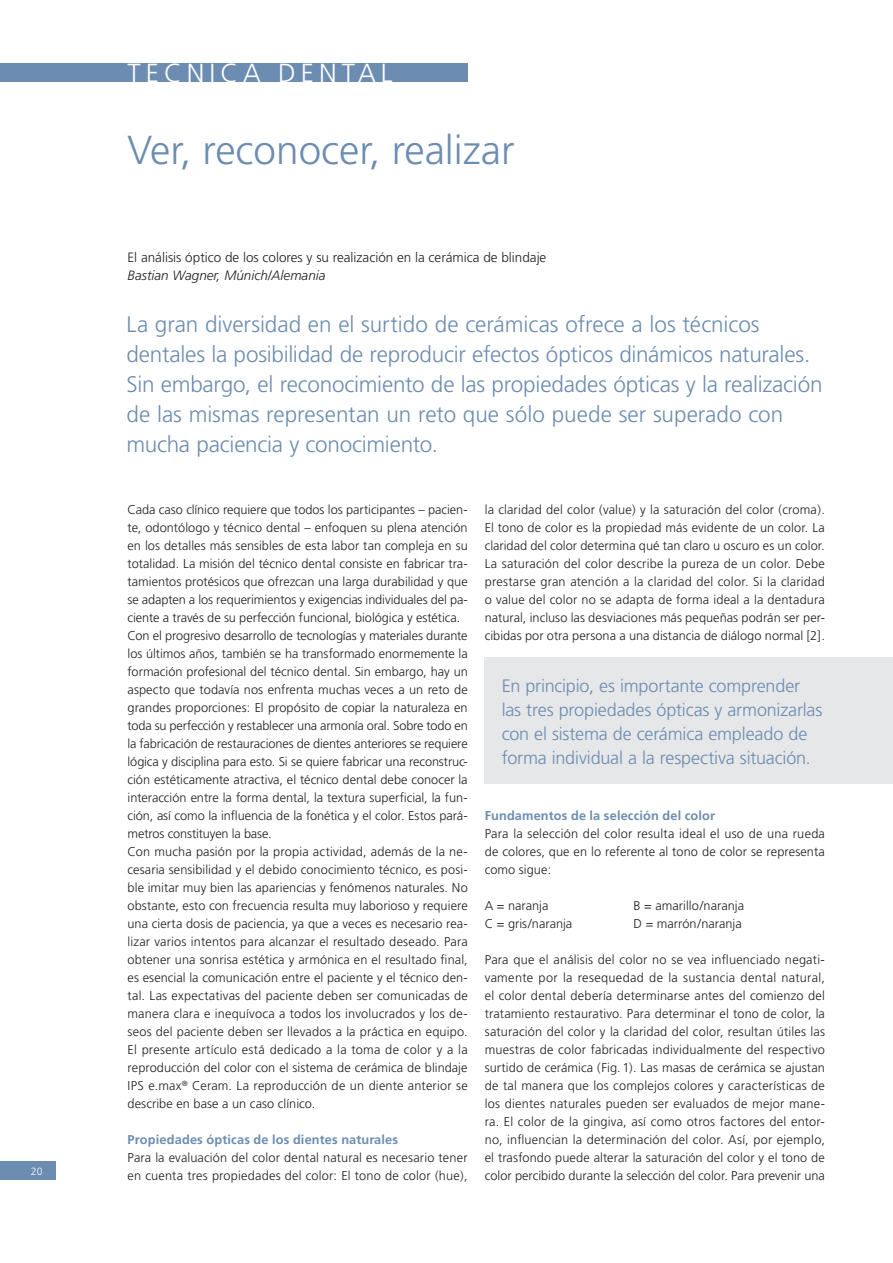
<style>
.page{position:relative;width:893px;height:1263px;background:#fff}
.page>*{position:absolute;margin:0;border:0;box-sizing:border-box;transform-origin:0 0}
.t1{font:300 40.5px "Frutiger";color:#6c8cb1}
.t2{font:300 26.25px "Frutiger";letter-spacing:.19em;color:#fff}
.t3{font:300 22.5px/30px "Frutiger";letter-spacing:-.01em;color:#6c8cb1}
.t4{font:300 18px/24px "Frutiger";letter-spacing:-.01em;color:#6c8cb1}
.t5{font:300 13.5px "Frutiger";color:#231f20}
.t6{font:italic 300 13.5px "Frutiger";color:#231f20}
.t7{font:300 12.75px/18px "Frutiger";color:#231f20;text-align:justify}
.t8{font:700 12.75px "Frutiger";letter-spacing:.01em;color:#6c8cb1}
.t9{font:300 10.5px "Frutiger";color:#fff}
</style>
<div class="page">
<div style="left:0;top:64px;width:468px;height:18px;background:#6c8cb1"></div>
<div style="left:485px;top:658px;width:408px;height:126px;background:#e6e7e8"></div>
<div style="left:0;top:1162px;width:55px;height:18px;background:#6c8cb1"></div>
<p class="t9" style="left:31px;top:1167px;width:13px">20</p>
<h2 class="t2" style="left:128px;top:62px;width:266px">TÉCNICA DENTAL</h2>
<h1 class="t1" style="left:128px;top:133px;width:389px">Ver, reconocer, realizar</h1>
<p class="t5" style="left:128px;top:252px;width:420px">El análisis óptico de los colores y su realización en la cerámica de blindaje</p>
<p class="t6" style="left:128px;top:270px;width:200px">Bastian Wagner, Múnich/Alemania</p>
<p class="t3" style="left:126px;top:310px;width:698px">La gran diversidad en el surtido de cerámicas ofrece a los técnicos dentales la posibilidad de reproducir efectos ópticos dinámicos naturales.<br>Sin embargo, el reconocimiento de las propiedades ópticas y la realización de las mismas representan un reto que sólo puede ser superado con mucha paciencia y conocimiento.</p>
<p class="t7" style="left:128px;top:501px;width:342px;text-align:left">Cada caso clínico requiere que todos los participantes – pacien&shy;te, odontólogo y técnico dental – enfoquen su plena atención en los detalles más sensibles de esta labor tan compleja en su totalidad. La misión del técnico dental consiste en fabricar tra&shy;tamientos protésicos que ofrezcan una larga durabilidad y que se adapten a los requerimientos y exigencias individuales del pa&shy;ciente a través de su perfección funcional, biológica y estética.<br>Con el progresivo desarrollo de tecnologías y materiales durante los últimos años, también se ha transformado enormemente la formación profesional del técnico dental. Sin embargo, hay un aspecto que todavía nos enfrenta muchas veces a un reto de grandes proporciones: El propósito de copiar la naturaleza en toda su perfección y restablecer una armonía oral. Sobre todo en la fabricación de restauraciones de dientes anteriores se requiere lógica y disciplina para esto. Si se quiere fabricar una reconstruc&shy;ción estéticamente atractiva, el técnico dental debe conocer la interacción entre la forma dental, la textura superficial, la fun&shy;ción, así como la influencia de la fonética y el color. Estos pará&shy;metros constituyen la base.<br>Con mucha pasión por la propia actividad, además de la ne&shy;cesaria sensibilidad y el debido conocimiento técnico, es posi&shy;ble imitar muy bien las apariencias y fenómenos naturales. No obstante, esto con frecuencia resulta muy laborioso y requiere una cierta dosis de paciencia, ya que a veces es necesario rea&shy;lizar varios intentos para alcanzar el resultado deseado. Para obtener una sonrisa estética y armónica en el resultado final, es esencial la comunicación entre el paciente y el técnico den&shy;tal. Las expectativas del paciente deben ser comunicadas de manera clara e inequívoca a todos los involucrados y los de&shy;seos del paciente deben ser llevados a la práctica en equipo.<br>El presente artículo está dedicado a la toma de color y a la reproducción del color con el sistema de cerámica de blindaje IPS e.max<sup>®</sup> Ceram. La reproducción de un diente anterior se describe en base a un caso clínico.</p>
<p class="t8" style="left:128px;top:1134px;width:272px">Propiedades ópticas de los dientes naturales</p>
<p class="t7" style="left:128px;top:1149px;width:342px">Para la evaluación del color dental natural es necesario tener en cuenta tres propiedades del color: El tono de color (hue),</p>
<p class="t7" style="left:485px;top:501px;width:342px">la claridad del color (value) y la saturación del color (croma).<br>El tono de color es la propiedad más evidente de un color. La claridad del color determina qué tan claro u oscuro es un color.<br>La saturación del color describe la pureza de un color. Debe prestarse gran atención a la claridad del color. Si la claridad o value del color no se adapta de forma ideal a la dentadura natural, incluso las desviaciones más pequeñas podrán ser per&shy;cibidas por otra persona a una distancia de diálogo normal [2].</p>
<h3 class="t4" style="left:502px;top:675px;width:322px">En principio, es importante comprender las tres propiedades ópticas y armonizarlas con el sistema de cerámica empleado de forma individual a la respectiva situación.</h3>
<p class="t8" style="left:485px;top:810px;width:232px">Fundamentos de la selección del color</p>
<p class="t7" style="left:485px;top:825px;width:342px">Para la selección del color resulta ideal el uso de una rueda de colores, que en lo referente al tono de color se representa como sigue:</p>
<p class="t7" style="left:485px;top:897px;width:65px">A = naranja</p>
<p class="t7" style="left:634px;top:897px;width:112px">B = amarillo/naranja</p>
<p class="t7" style="left:485px;top:915px;width:89px">C = gris/naranja</p>
<p class="t7" style="left:634px;top:915px;width:110px">D = marrón/naranja</p>
<p class="t7" style="left:485px;top:951px;width:342px">Para que el análisis del color no se vea influenciado negati&shy;vamente por la resequedad de la sustancia dental natural, el color dental debería determinarse antes del comienzo del tratamiento restaurativo. Para determinar el tono de color, la saturación del color y la claridad del color, resultan útiles las muestras de color fabricadas individualmente del respectivo surtido de cerámica (Fig. 1). Las masas de cerámica se ajustan de tal manera que los complejos colores y características de los dientes naturales pueden ser evaluados de mejor mane&shy;ra. El color de la gingiva, así como otros factores del entor&shy;no, influencian la determinación del color. Así, por ejemplo, el trasfondo puede alterar la saturación del color y el tono de color percibido durante la selección del color. Para prevenir una</p>
</div>
